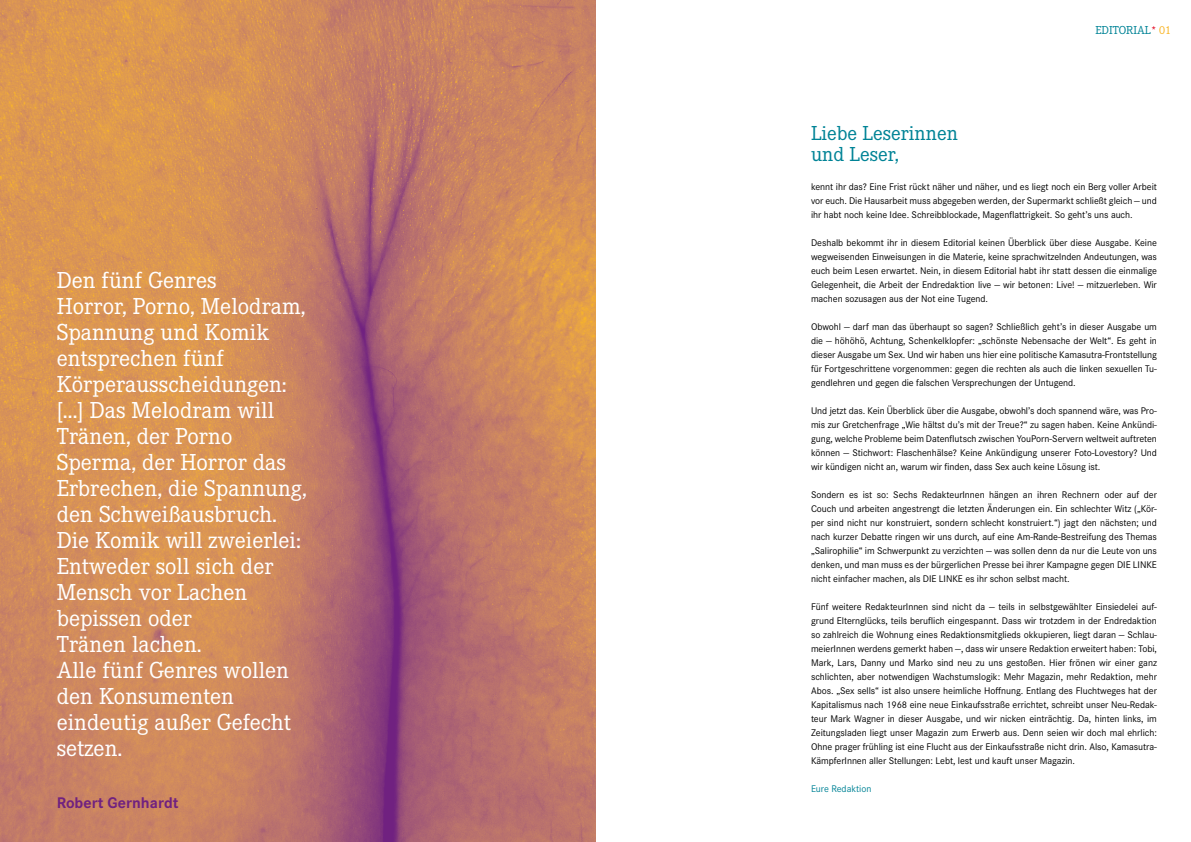
<style>
.page{position:relative;width:1191px;height:842px;background:#fff}
.page>*{position:absolute;margin:0;border:0;box-sizing:border-box;transform-origin:0 0}
.t1{font:24px/26px "Corporate E";color:#fff}
.t2{font:21px/21px "Corporate E";color:#008396}
.t3{font:700 16px "Corporate S";color:#702180}
.t4{font:12px "Corporate E";color:#008396}
.t5{font:12px "Corporate E";color:#f9b526}
.t6{font:10px/14px "Corporate S";letter-spacing:-.005em;color:#000;text-align:justify}
.t7{font:10px "Corporate S";letter-spacing:-.005em;color:#008396}
.s1{color:#e2001a}
</style>
<div class="page">
<img style="left:0;top:0;width:595px;height:842px">
<p class="t1" style="left:57px;top:267px;width:252px">Den fünf Genres<br>Horror, Porno, Melodram,<br>Spannung und Komik entsprechen fünf<br>Körperausscheidungen: […] Das Melodram will<br>Tränen, der Porno<br>Sperma, der Horror das<br>Erbrechen, die Spannung, den Schweißausbruch.<br>Die Komik will zweierlei:<br>Entweder soll sich der<br>Mensch vor Lachen bepissen oder<br>Tränen lachen.<br>Alle fünf Genres wollen den Konsumenten eindeutig außer Gefecht setzen.</p>
<h3 class="t3" style="left:57px;top:793px;width:123px">Robert Gernhardt</h3>
<h2 class="t2" style="left:811px;top:123px;width:148px">Liebe Leserinnen und Leser,</h2>
<p class="t4" style="left:1095px;top:24px;width:7px">edit</p>
<p class="t4" style="left:1118px;top:24px;width:15px">orial</p>
<p class="t5" style="left:1151px;top:24px;width:22px"><span class="s1">*</span>01</p>
<p class="t6" style="left:811px;top:180px;width:347px">kennt ihr das? Eine Frist rückt näher und näher, und es liegt noch ein Berg voller Arbeit vor euch. Die Hausarbeit muss abgegeben werden, der Supermarkt schließt gleich — und ihr habt noch keine Idee. Schreibblockade, Magenflattrigkeit. So geht’s uns auch.</p>
<p class="t6" style="left:811px;top:236px;width:347px">Deshalb bekommt ihr in diesem Editorial keinen Überblick über diese Ausgabe. Keine wegweisenden Einweisungen in die Materie, keine sprachwitzelnden Andeutungen, was euch beim Lesen erwartet. Nein, in diesem Editorial habt ihr statt dessen die einmalige Gelegenheit, die Arbeit der Endredaktion live — wir betonen: Live! — mitzuerleben. Wir machen sozusagen aus der Not eine Tugend.</p>
<p class="t6" style="left:811px;top:320px;width:347px">Obwohl — darf man das überhaupt so sagen? Schließlich geht’s in dieser Ausgabe um die — höhöhö, Achtung, Schenkelklopfer: „schönste Nebensache der Welt“. Es geht in dieser Ausgabe um Sex. Und wir haben uns hier eine politische Kamasutra-Frontstellung für Fortgeschrittene vorgenommen: gegen die rechten als auch die linken sexuellen Tu&shy;gendlehren und gegen die falschen Versprechungen der Untugend.</p>
<p class="t6" style="left:811px;top:404px;width:347px">Und jetzt das. Kein Überblick über die Ausgabe, obwohl’s doch spannend wäre, was Pro&shy;mis zur Gretchenfrage „Wie hältst du’s mit der Treue?“ zu sagen haben. Keine Ankündi&shy;gung, welche Probleme beim Datenflutsch zwischen YouPorn-Servern weltweit auftreten können — Stichwort: Flaschenhälse? Keine Ankündigung unserer Foto-Lovestory? Und wir kündigen nicht an, warum wir finden, dass Sex auch keine Lösung ist.</p>
<p class="t6" style="left:811px;top:488px;width:347px">Sondern es ist so: Sechs RedakteurInnen hängen an ihren Rechnern oder auf der Couch und arbeiten angestrengt die letzten Änderungen ein. Ein schlechter Witz („Kör&shy;per sind nicht nur konstruiert, sondern schlecht konstruiert.“) jagt den nächsten; und nach kurzer Debatte ringen wir uns durch, auf eine Am-Rande-Bestreifung des Themas „Salirophilie“ im Schwerpunkt zu verzichten — was sollen denn da nur die Leute von uns denken, und man muss es der bürgerlichen Presse bei ihrer Kampagne gegen DIE LINKE nicht einfacher machen, als DIE LINKE es ihr schon selbst macht.</p>
<p class="t6" style="left:811px;top:600px;width:347px">Fünf weitere RedakteurInnen sind nicht da — teils in selbstgewählter Einsiedelei auf&shy;grund Elternglücks, teils beruflich eingespannt. Dass wir trotzdem in der Endredaktion so zahlreich die Wohnung eines Redaktionsmitglieds okkupieren, liegt daran — Schlau&shy;meierInnen werdens gemerkt haben —, dass wir unsere Redaktion erweitert haben: Tobi, Mark, Lars, Danny und Marko sind neu zu uns gestoßen. Hier frönen wir einer ganz schlichten, aber notwendigen Wachstumslogik: Mehr Magazin, mehr Redaktion, mehr Abos. „Sex sells“ ist also unsere heimliche Hoffnung. Entlang des Fluchtweges hat der Kapitalismus nach 1968 eine neue Einkaufsstraße errichtet, schreibt unser Neu-Redak&shy;teur Mark Wagner in dieser Ausgabe, und wir nicken einträchtig. Da, hinten links, im Zeitungsladen liegt unser Magazin zum Erwerb aus. Denn seien wir doch mal ehrlich:<br>Ohne prager frühling ist eine Flucht aus der Einkaufsstraße nicht drin. Also, Kamasutra-KämpferInnen aller Stellungen: Lebt, lest und kauft unser Magazin.</p>
<p class="t7" style="left:811px;top:783px;width:62px">Eure Redaktion</p>
</div>
